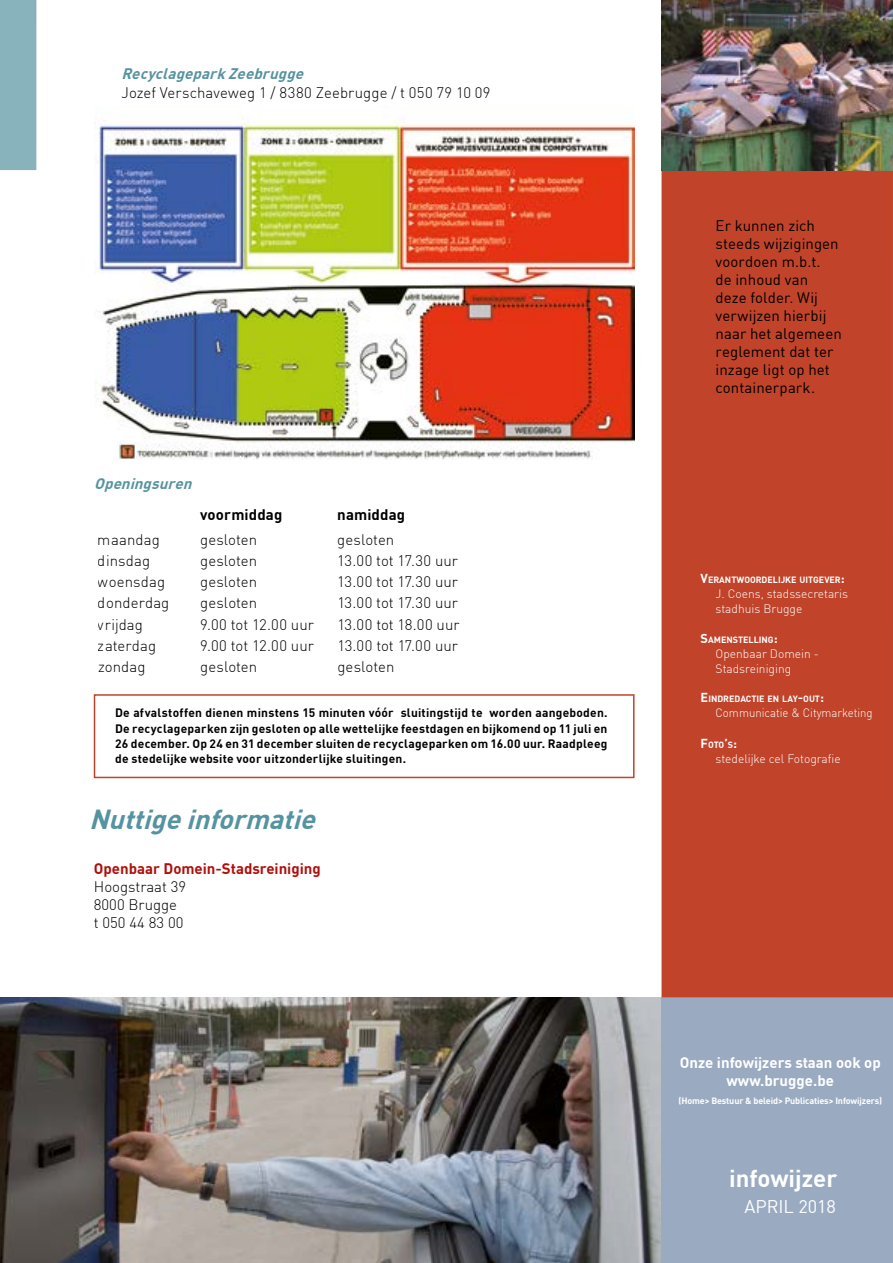
<style>
.page{position:relative;width:893px;height:1263px;background:#fff}
.page>*{position:absolute;margin:0;border:0;box-sizing:border-box;transform-origin:0 0}
.t1{font:italic 700 27px "DIN Offc Pro";color:#5593a0}
.t2{font:700 24px "DIN Offc Pro";color:#fff}
.t3{font:18px "DIN Offc Pro";color:#fff}
.t4{font:300 15px/18px "DIN Offc Pro";letter-spacing:.005em;color:#000}
.t5{font:15px/18px "DIN Offc Pro";letter-spacing:.005em;color:#000}
.t6{font:700 15px/18px "DIN Offc Pro";color:#fff;text-align:center}
.t7{font:italic 700 15px "DIN Offc Pro";color:#5593a0}
.t8{font:700 15px "DIN Offc Pro";color:#b00f0a}
.t9{font:700 15px "DIN Offc Pro";letter-spacing:.01em;color:#000}
.t10{font:700 12px/15px "DIN Offc Pro";letter-spacing:.015em;color:#000;text-align:justify}
.t11{font:300 12px/15px "DIN Offc Pro";color:#fff}
.t12{font:300 12px "DIN Offc Pro";color:#fff;scale:.95 1}
.t13{font:700 9px "DIN Offc Pro";letter-spacing:-.015em;color:#fff}
.t14{font:700 8.85px "DIN Offc Pro";color:#fff}
.s1{font-size:12.75px}
</style>
<div class="page">
<div style="left:94px;top:694px;width:540px;height:84px;border:2px solid #c0432a"></div>
<img style="left:0;top:997px;width:662px;height:266px">
<div style="left:662px;top:997px;width:231px;height:266px;background:#9aabc1"></div>
<div style="left:662px;top:169px;width:231px;height:828px;background:#c0432a"></div>
<img style="left:94px;top:105px;width:540px;height:354px">
<img style="left:662px;top:0;width:231px;height:170px">
<div style="left:0;top:0;width:36px;height:170px;background:#88b3bc"></div>
<p class="t7" style="left:122px;top:61px;width:189px">RecyclageparkZeebrugge</p>
<p class="t4" style="left:122px;top:82px;width:371px">Jozef Verschaveweg 1 / 8380 Zeebrugge / t 050 79 10 09</p>
<p class="t7" style="left:94px;top:471px;width:104px">Openingsuren</p>
<p class="t9" style="left:200px;top:502px;width:84px">voormiddag</p>
<p class="t9" style="left:337px;top:502px;width:69px">namiddag</p>
<p class="t4" style="left:98px;top:529px;width:63px">maandag</p>
<p class="t4" style="left:200px;top:529px;width:59px">gesloten</p>
<p class="t4" style="left:337px;top:529px;width:59px">gesloten</p>
<p class="t4" style="left:98px;top:550px;width:54px">dinsdag</p>
<p class="t4" style="left:200px;top:550px;width:59px">gesloten</p>
<p class="t4" style="left:337px;top:550px;width:122px">13.00 tot 17.30 uur</p>
<p class="t4" style="left:98px;top:571px;width:69px">woensdag</p>
<p class="t4" style="left:200px;top:571px;width:59px">gesloten</p>
<p class="t4" style="left:337px;top:571px;width:122px">13.00 tot 17.30 uur</p>
<p class="t4" style="left:98px;top:593px;width:73px">donderdag</p>
<p class="t4" style="left:200px;top:593px;width:59px">gesloten</p>
<p class="t4" style="left:337px;top:593px;width:122px">13.00 tot 17.30 uur</p>
<p class="t4" style="left:98px;top:614px;width:47px">vrijdag</p>
<p class="t4" style="left:200px;top:614px;width:115px">9.00 tot 12.00 uur</p>
<p class="t4" style="left:337px;top:614px;width:124px">13.00 tot 18.00 uur</p>
<p class="t4" style="left:98px;top:635px;width:60px">zaterdag</p>
<p class="t4" style="left:200px;top:635px;width:115px">9.00 tot 12.00 uur</p>
<p class="t4" style="left:337px;top:635px;width:122px">13.00 tot 17.00 uur</p>
<p class="t4" style="left:98px;top:656px;width:49px">zondag</p>
<p class="t4" style="left:200px;top:656px;width:59px">gesloten</p>
<p class="t4" style="left:337px;top:656px;width:59px">gesloten</p>
<p class="t10" style="left:115px;top:704px;width:494px">De afvalstoffen dienen minstens 15 minuten vóór sluitingstijd te worden aangeboden.<br>De recyclageparken zijn gesloten op alle wettelijke feestdagen en bijkomend op 11 juli en 26 december. Op 24 en 31 december sluiten de recyclageparken om 16.00 uur. Raadpleeg de stedelijke website voor uitzonderlijke sluitingen.</p>
<h1 class="t1" style="left:89px;top:797px;width:237px">Nuttigeinformatie</h1>
<p class="t8" style="left:94px;top:856px;width:228px">Openbaar Domein-Stadsreiniging</p>
<p class="t4" style="left:94px;top:876px;width:94px">Hoogstraat 39<br>8000 Brugge<br>t 050 44 83 00</p>
<p class="t5" style="left:716px;top:215px;width:128px">Er kunnen zich steeds wijzigingen voordoen m.b.t.<br>de inhoud van deze folder. Wij verwijzen hierbij naar het algemeen reglement dat ter inzage ligt op het containerpark.</p>
<p class="t14" style="left:701px;top:573px;width:146px"><span class="s1">V</span>ERANTWOORDELIJKE UITGEVER<span class="s1">:</span></p>
<p class="t11" style="left:716px;top:585px;width:134px">J. Coens, stadssecretaris stadhuis Brugge</p>
<p class="t14" style="left:701px;top:632px;width:79px"><span class="s1">S</span>AMENSTELLING<span class="s1">:</span></p>
<p class="t11" style="left:716px;top:645px;width:105px">Openbaar Domein -<br>Stadsreiniging</p>
<p class="t14" style="left:701px;top:692px;width:125px"><span class="s1">E</span>IN DREDACTIE EN LAY<span class="s1">-</span>OUT<span class="s1">:</span></p>
<p class="t12" style="left:716px;top:704px;width:167px">Communicatie &amp; Citymarketing</p>
<p class="t14" style="left:701px;top:738px;width:38px"><span class="s1">F</span>OTO<span class="s1">’</span>S<span class="s1">:</span></p>
<p class="t11" style="left:716px;top:750px;width:127px">stedelijke cel Fotografie</p>
<p class="t6" style="left:680px;top:1052px;width:202px">Onze infowijzers staan ook op www.brugge.be</p>
<p class="t13" style="left:678px;top:1093px;width:205px">(Home&gt; Bestuur &amp; beleid&gt; Publicaties&gt; Infowijzers)</p>
<h2 class="t2" style="left:729px;top:1158px;width:110px">infowijzer</h2>
<p class="t3" style="left:744px;top:1192px;width:93px">APRIL 2018</p>
</div>
